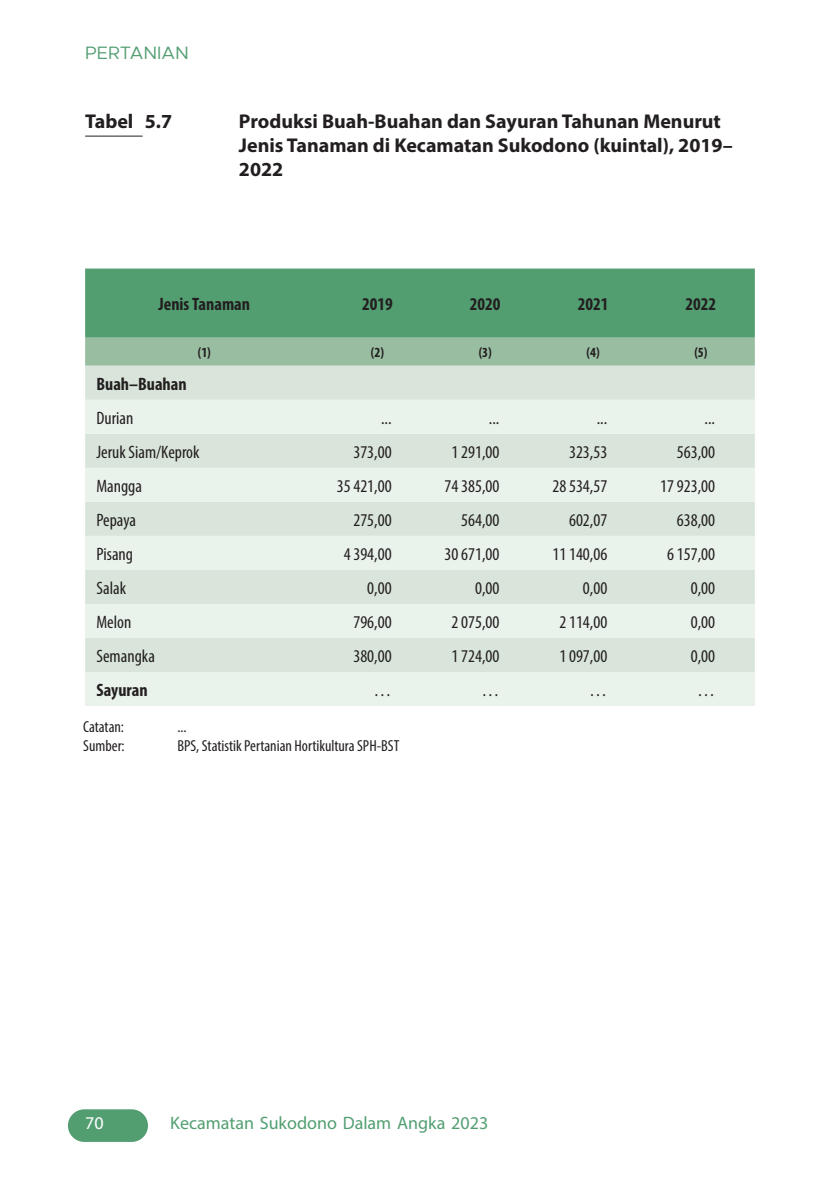
<style>
.page{position:relative;width:840px;height:1191px;background:#fff}
.page>*{position:absolute;margin:0;border:0;box-sizing:border-box;transform-origin:0 0}
.kode_GT{font:700 20px/24px "Myriad Pro";color:#231f20}
.isi_tabel{font:condensed 18px "Myriad Pro";color:#231f20}
.stub{font:condensed 18px "Myriad Pro";color:#231f20}
.t1{font:18px "Myriad Pro";color:#529e71}
.judul_kolom{font:700 condensed 18px "Myriad Pro";color:#231f20}
.stub-2{font:700 condensed 18px "Myriad Pro";color:#231f20}
.t2{font:18px "Metropolis";color:#529e71}
.t3{font:18px "Myriad Pro";color:#fff}
.sumber_catatan{font:condensed 16px "Myriad Pro";color:#231f20}
.Nomor_Kolom{font:700 condensed 14px "Myriad Pro";color:#231f20}
</style>
<div class="page">
<div style="left:68px;top:1109px;width:80px;height:33px;background:#529e71;border-radius:16px"></div>
<div style="left:85px;top:268px;width:669px;height:70px;background:#529e71"></div>
<div style="left:85px;top:338px;width:669px;height:28px;background:#98bda1"></div>
<div style="left:85px;top:366px;width:669px;height:34px;background:#d9e5da"></div>
<svg style="left:85px;top:400px;width:669px;height:306px;background:#e2ece4"></svg>
<hr style="left:85px;top:136px;width:57px;height:1px;background:#231f20">
<p class="t2" style="left:85px;top:42px;width:105px">PERTANIAN</p>
<p class="kode_GT" style="left:85px;top:109px;width:50px">Tabel</p>
<p class="kode_GT" style="left:145px;top:109px;width:29px">5.7</p>
<p class="kode_GT" style="left:239px;top:109px;width:495px">Produksi Buah-Buahan dan Sayuran Tahunan Menurut<br>Jenis Tanaman di Kecamatan Sukodono (kuintal), 2019–<br>2022</p>
<p class="judul_kolom" style="left:158px;top:293px;width:93px">Jenis Tanaman</p>
<p class="judul_kolom" style="left:362px;top:293px;width:32px">2019</p>
<p class="judul_kolom" style="left:469px;top:293px;width:32px">2020</p>
<p class="judul_kolom" style="left:577px;top:293px;width:32px">2021</p>
<p class="judul_kolom" style="left:685px;top:293px;width:32px">2022</p>
<p class="Nomor_Kolom" style="left:198px;top:343px;width:15px">(1)</p>
<p class="Nomor_Kolom" style="left:370px;top:343px;width:15px">(2)</p>
<p class="Nomor_Kolom" style="left:478px;top:343px;width:15px">(3)</p>
<p class="Nomor_Kolom" style="left:586px;top:343px;width:15px">(4)</p>
<p class="Nomor_Kolom" style="left:694px;top:343px;width:15px">(5)</p>
<p class="stub-2" style="left:96px;top:372px;width:92px">Buah–Buahan</p>
<p class="stub" style="left:96px;top:407px;width:38px">Durian</p>
<p class="isi_tabel" style="left:381px;top:407px;width:12px">...</p>
<p class="isi_tabel" style="left:488px;top:407px;width:12px">...</p>
<p class="isi_tabel" style="left:596px;top:407px;width:12px">...</p>
<p class="isi_tabel" style="left:704px;top:407px;width:12px">...</p>
<p class="stub" style="left:96px;top:441px;width:104px">Jeruk Siam/Keprok</p>
<p class="isi_tabel" style="left:353px;top:441px;width:40px">373,00</p>
<p class="isi_tabel" style="left:451px;top:441px;width:49px">1 291,00</p>
<p class="isi_tabel" style="left:568px;top:441px;width:40px">323,53</p>
<p class="isi_tabel" style="left:676px;top:441px;width:40px">563,00</p>
<p class="stub" style="left:96px;top:475px;width:47px">Mangga</p>
<p class="isi_tabel" style="left:336px;top:475px;width:56px">35 421,00</p>
<p class="isi_tabel" style="left:444px;top:475px;width:56px">74 385,00</p>
<p class="isi_tabel" style="left:552px;top:475px;width:56px">28 534,57</p>
<p class="isi_tabel" style="left:660px;top:475px;width:56px">17 923,00</p>
<p class="stub" style="left:96px;top:509px;width:41px">Pepaya</p>
<p class="isi_tabel" style="left:353px;top:509px;width:40px">275,00</p>
<p class="isi_tabel" style="left:461px;top:509px;width:40px">564,00</p>
<p class="isi_tabel" style="left:568px;top:509px;width:40px">602,07</p>
<p class="isi_tabel" style="left:676px;top:509px;width:40px">638,00</p>
<p class="stub" style="left:96px;top:543px;width:38px">Pisang</p>
<p class="isi_tabel" style="left:343px;top:543px;width:49px">4 394,00</p>
<p class="isi_tabel" style="left:444px;top:543px;width:56px">30 671,00</p>
<p class="isi_tabel" style="left:552px;top:543px;width:56px">11 140,06</p>
<p class="isi_tabel" style="left:666px;top:543px;width:49px">6 157,00</p>
<p class="stub" style="left:96px;top:577px;width:31px">Salak</p>
<p class="isi_tabel" style="left:367px;top:577px;width:26px">0,00</p>
<p class="isi_tabel" style="left:475px;top:577px;width:26px">0,00</p>
<p class="isi_tabel" style="left:582px;top:577px;width:26px">0,00</p>
<p class="isi_tabel" style="left:690px;top:577px;width:26px">0,00</p>
<p class="stub" style="left:96px;top:611px;width:36px">Melon</p>
<p class="isi_tabel" style="left:353px;top:611px;width:40px">796,00</p>
<p class="isi_tabel" style="left:451px;top:611px;width:49px">2 075,00</p>
<p class="isi_tabel" style="left:559px;top:611px;width:49px">2 114,00</p>
<p class="isi_tabel" style="left:690px;top:611px;width:26px">0,00</p>
<p class="stub" style="left:96px;top:645px;width:60px">Semangka</p>
<p class="isi_tabel" style="left:353px;top:645px;width:40px">380,00</p>
<p class="isi_tabel" style="left:451px;top:645px;width:49px">1 724,00</p>
<p class="isi_tabel" style="left:559px;top:645px;width:49px">1 097,00</p>
<p class="isi_tabel" style="left:690px;top:645px;width:26px">0,00</p>
<p class="stub-2" style="left:96px;top:678px;width:53px">Sayuran</p>
<p class="isi_tabel" style="left:373px;top:679px;width:19px">…</p>
<p class="isi_tabel" style="left:481px;top:679px;width:19px">…</p>
<p class="isi_tabel" style="left:589px;top:679px;width:19px">…</p>
<p class="isi_tabel" style="left:696px;top:679px;width:19px">…</p>
<p class="sumber_catatan" style="left:83px;top:717px;width:42px">Catatan:</p>
<p class="sumber_catatan" style="left:177px;top:717px;width:11px">...</p>
<p class="sumber_catatan" style="left:83px;top:736px;width:43px">Sumber:</p>
<p class="sumber_catatan" style="left:177px;top:736px;width:223px">BPS, Statistik Pertanian Hortikultura SPH-BST</p>
<p class="t3" style="left:85px;top:1112px;width:20px">70</p>
<p class="t1" style="left:170px;top:1112px;width:319px">Kecamatan Sukodono Dalam Angka 2023</p>
</div>
